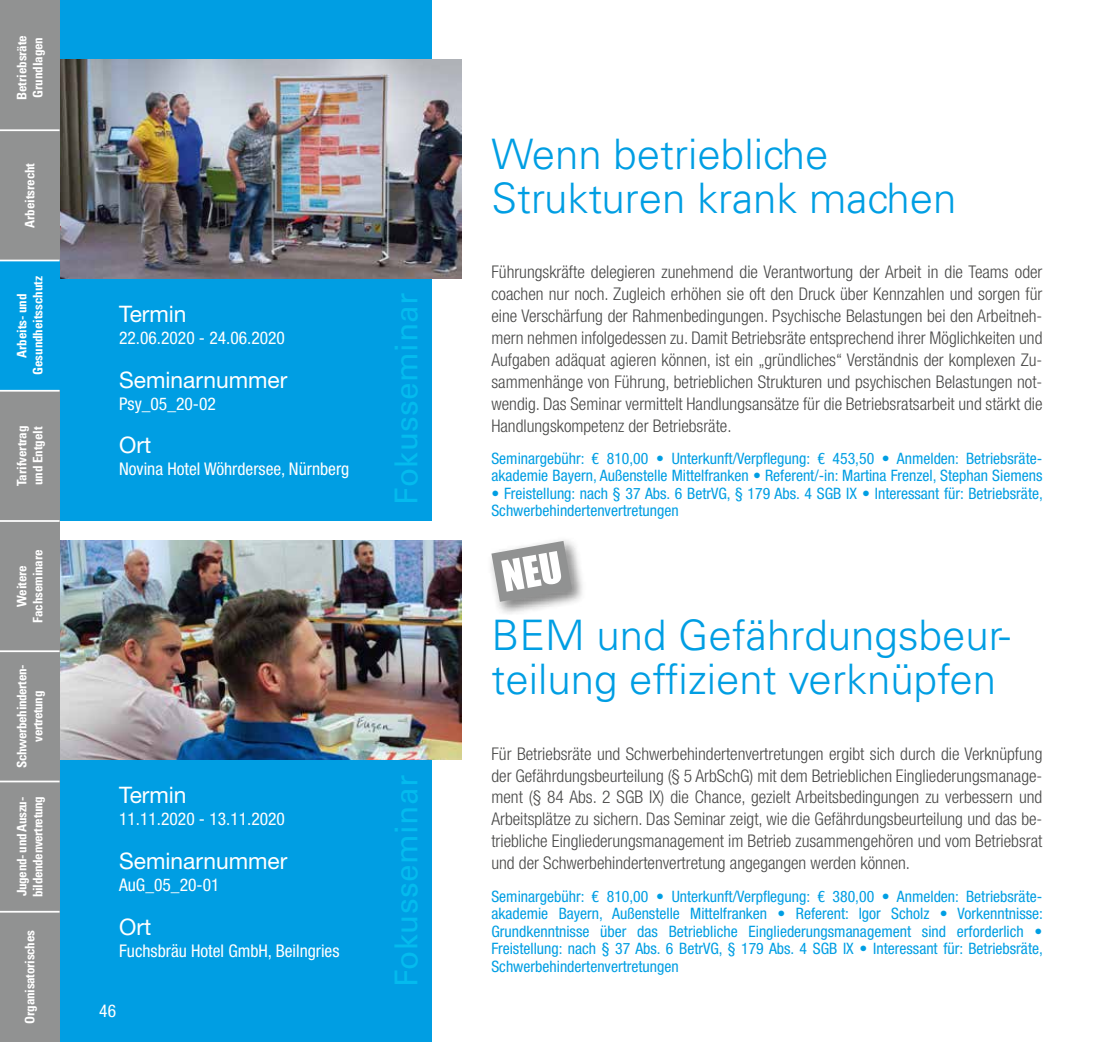
<style>
.page{position:relative;width:1102px;height:1042px;background:#fff}
.page>*{position:absolute;margin:0;border:0;box-sizing:border-box;transform-origin:0 0}
.t1{font:300 42px/43.8px "Univers LT Std";color:#009ee3}
.t2{font:31.5px "Univers LT Std";letter-spacing:.01em;color:#04bbee}
.t3{font:22.75px "Helvetica Neue LT Std";color:#fff}
.t4{font:300 condensed 17.5px/21.9px "Helvetica Neue LT Std";color:#494948;text-align:justify}
.t5{font:condensed 17.5px "Helvetica Neue LT Std";color:#fff}
.t6{font:condensed 15.75px/17.5px "Helvetica Neue LT Std";color:#009ee3}
.t7{font:700 condensed 13.12px/15.8px "Univers LT Std";letter-spacing:-.01em;color:#fff;text-align:center}
.t8{font:700 condensed 13.12px/15.8px "Univers LT Std";letter-spacing:-.03em;color:#fff;text-align:center}
</style>
<div class="page">
<div style="left:45px;top:0;width:387px;height:520px;background:#009ee3"></div>
<div style="left:45px;top:753px;width:387px;height:289px;background:#009ee3"></div>
<img style="left:60px;top:60px;width:401px;height:218px">
<img style="left:60px;top:541px;width:401px;height:219px">
<div style="left:486px;top:536px;width:100px;height:81px;background:#000;opacity:.65"></div>
<div style="left:483px;top:532px;width:97px;height:78px;background:#fff;opacity:.5"></div>
<svg style="left:491px;top:541px;width:81px;height:61px"></svg>
<div style="left:0;top:0;width:60px;height:130px;background:#919292"></div>
<div style="left:0;top:130px;width:60px;height:130px;background:#919292"></div>
<div style="left:0;top:260px;width:60px;height:131px;background:#009ee3"></div>
<div style="left:0;top:391px;width:60px;height:130px;background:#919292"></div>
<div style="left:0;top:521px;width:60px;height:130px;background:#919292"></div>
<div style="left:0;top:651px;width:60px;height:130px;background:#919292"></div>
<div style="left:0;top:781px;width:60px;height:131px;background:#919292"></div>
<div style="left:0;top:912px;width:60px;height:130px;background:#919292"></div>
<hr style="left:0;top:260px;width:60px;height:1px;background:#fff">
<hr style="left:0;top:390px;width:60px;height:2px;background:#fff">
<hr style="left:0;top:520px;width:60px;height:2px;background:#fff">
<hr style="left:0;top:650px;width:60px;height:2px;background:#fff">
<hr style="left:0;top:780px;width:60px;height:2px;background:#fff">
<hr style="left:0;top:911px;width:60px;height:1px;background:#fff">
<hr style="left:0;top:129px;width:60px;height:2px;background:#fff">
<p class="t7" style="left:14px;top:100px;width:66px;text-align:left;rotate:-90deg">Betriebsräte<br>Grundlagen</p>
<p class="t7" style="left:22px;top:228px;width:66px;rotate:-90deg">Arbeitsrecht</p>
<p class="t7" style="left:14px;top:375px;width:100px;rotate:-90deg">Arbeits- und<br>Gesundheitsschutz</p>
<p class="t7" style="left:14px;top:486px;width:62px;text-align:left;rotate:-90deg">Tarifvertrag und Entgelt</p>
<p class="t7" style="left:14px;top:623px;width:75px;rotate:-90deg">Weitere<br>Fachseminare</p>
<p class="t8" style="left:14px;top:768px;width:105px;rotate:-90deg">Schwerbehinderten&shy;vertretung</p>
<p class="t8" style="left:14px;top:897px;width:102px;text-align:left;rotate:-90deg">Jugend- und Auszu&shy;bildendenvertretung</p>
<p class="t7" style="left:22px;top:1023px;width:95px;rotate:-90deg">Organisatorisches</p>
<h3 class="t3" style="left:119px;top:300px;width:69px">Termin</h3>
<p class="t5" style="left:119px;top:328px;width:167px">22.06.2020 - 24.06.2020</p>
<h3 class="t3" style="left:119px;top:366px;width:170px">Seminarnummer</h3>
<p class="t5" style="left:119px;top:393px;width:98px">Psy_05_20-02</p>
<h3 class="t3" style="left:119px;top:432px;width:34px">Ort</h3>
<p class="t5" style="left:119px;top:459px;width:232px">Novina Hotel Wöhrdersee, Nürnberg</p>
<h2 class="t2" style="left:387px;top:504px;width:213px;rotate:-90deg">Fokusseminar</h2>
<h3 class="t3" style="left:119px;top:782px;width:69px">Termin</h3>
<p class="t5" style="left:119px;top:809px;width:167px">11.11.2020 - 13.11.2020</p>
<h3 class="t3" style="left:119px;top:847px;width:170px">Seminarnummer</h3>
<p class="t5" style="left:119px;top:874px;width:102px">AuG_05_20-01</p>
<h3 class="t3" style="left:119px;top:913px;width:34px">Ort</h3>
<p class="t5" style="left:119px;top:940px;width:222px">Fuchsbräu Hotel GmbH, Beilngries</p>
<p class="t5" style="left:99px;top:1000px;width:18px">46</p>
<h2 class="t2" style="left:387px;top:987px;width:213px;rotate:-90deg">Fokusseminar</h2>
<h1 class="t1" style="left:491px;top:132px;width:466px">Wenn betriebliche<br>Strukturen krank machen</h1>
<p class="t4" style="left:491px;top:261px;width:552px">Führungskräfte delegieren zunehmend die Verantwortung der Arbeit in die Teams oder coachen nur noch. Zugleich erhöhen sie oft den Druck über Kennzahlen und sorgen für eine Verschärfung der Rahmenbedingungen. Psychische Belastungen bei den Arbeitneh&shy;mern nehmen infolgedessen zu. Damit Betriebsräte entsprechend ihrer Möglichkeiten und Aufgaben adäquat agieren können, ist ein „gründliches“ Verständnis der komplexen Zu&shy;sammenhänge von Führung, betrieblichen Strukturen und psychischen Belastungen not&shy;wendig. Das Seminar vermittelt Handlungsansätze für die Betriebsratsarbeit und stärkt die Handlungskompetenz der Betriebsräte.</p>
<p class="t6" style="left:491px;top:449px;width:552px">Seminargebühr: € 810,00 • Unterkunft/Verpflegung: € 453,50 • Anmelden: Betriebsräte&shy;akademie Bayern, Außenstelle Mittelfranken • Referent/-in: Martina Frenzel, Stephan Siemens</p>
<p class="t6" style="left:491px;top:484px;width:553px">• Freistellung: nach § 37 Abs. 6 BetrVG, § 179 Abs. 4 SGB IX • Interessant für: Betriebsräte,<br>Schwerbehindertenvertretungen</p>
<h1 class="t1" style="left:491px;top:613px;width:520px">BEM und Gefährdungsbeur&shy;teilung effizient verknüpfen</h1>
<p class="t4" style="left:491px;top:742px;width:552px">Für Betriebsräte und Schwerbehindertenvertretungen ergibt sich durch die Verknüpfung der Gefährdungsbeurteilung (§ 5 ArbSchG) mit dem Betrieblichen Eingliederungsmanage&shy;ment (§ 84 Abs. 2 SGB IX) die Chance, gezielt Arbeitsbedingungen zu verbessern und Arbeitsplätze zu sichern. Das Seminar zeigt, wie die Gefährdungsbeurteilung und das be&shy;triebliche Eingliederungsmanagement im Betrieb zusammengehören und vom Betriebsrat und der Schwerbehindertenvertretung angegangen werden können.</p>
<p class="t6" style="left:491px;top:887px;width:553px;text-align:justify">Seminargebühr: € 810,00 • Unterkunft/Verpflegung: € 380,00 • Anmelden: Betriebsräte&shy;akademie Bayern, Außenstelle Mittelfranken • Referent: Igor Scholz • Vorkenntnisse:<br>Grundkenntnisse über das Betriebliche Eingliederungsmanagement sind erforderlich • Freistellung: nach § 37 Abs. 6 BetrVG, § 179 Abs. 4 SGB IX • Interessant für: Betriebsräte, Schwerbehindertenvertretungen</p>
</div>
